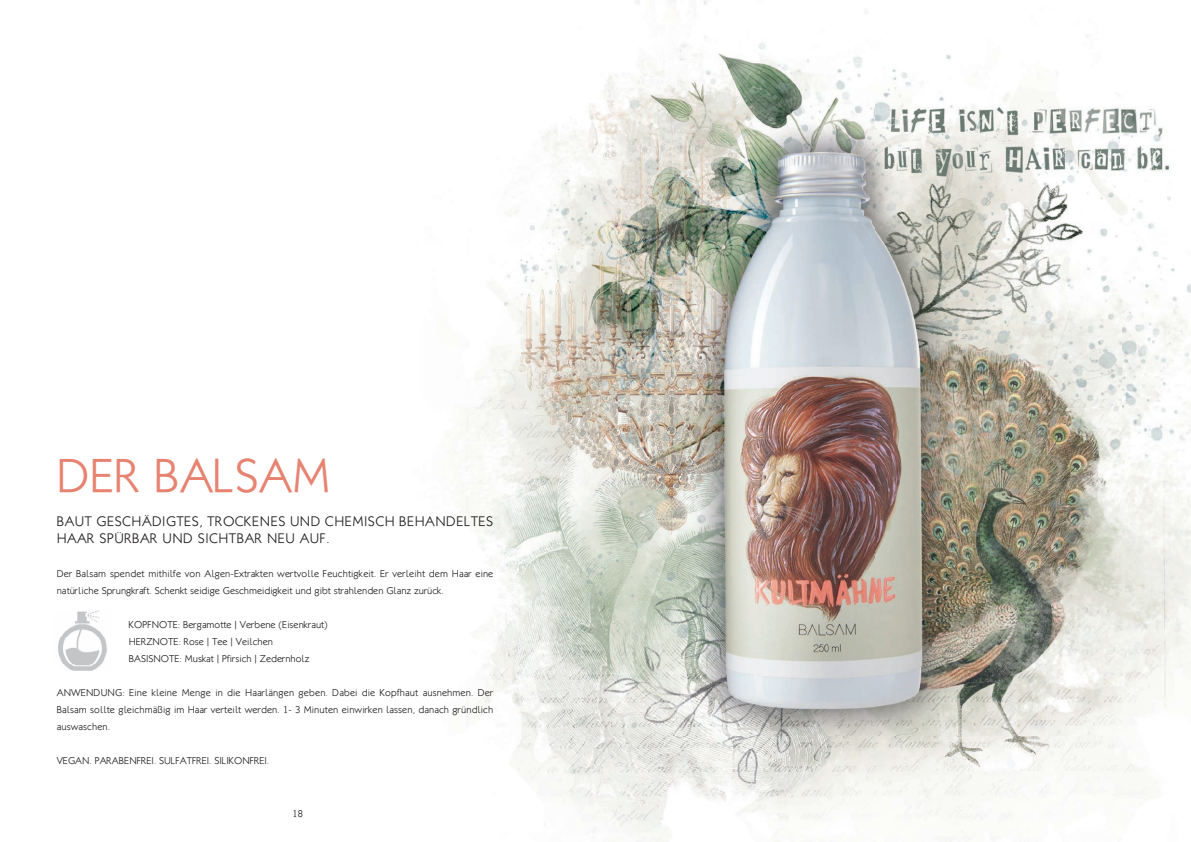
<style>
.page{position:relative;width:1191px;height:842px;background:#fff}
.page>*{position:absolute;margin:0;border:0;box-sizing:border-box;transform-origin:0 0}
.t1{font:300 48px "Klill";color:#e78371}
.t2{font:300 14px/17px "Klill";letter-spacing:.03em;color:#231f20}
.t3{font:300 10px/17px "Klill";color:#231f20}
</style>
<div class="page">
<img style="left:454px;top:0;width:737px;height:842px">
<img style="left:58px;top:610px;width:49px;height:61px">
<img style="left:58px;top:621px;width:49px;height:9px">
<img style="left:58px;top:638px;width:49px;height:8px">
<img style="left:58px;top:655px;width:49px;height:8px">
<h1 class="t1" style="left:57px;top:448px;width:275px">DER BALSAM</h1>
<h2 class="t2" style="left:57px;top:513px;width:438px">BAUT GESCHÄDIGTES, TROCKENES UND CHEMISCH BEHANDELTES<br>HAAR SPÜRBAR UND SICHTBAR NEU AUF.</h2>
<p class="t3" style="left:57px;top:565px;width:438px">Der Balsam spendet mithilfe von Algen-Extrakten wertvolle Feuchtigkeit. Er verleiht dem Haar eine natürliche Sprungkraft. Schenkt seidige Geschmeidigkeit und gibt strahlenden Glanz zurück.</p>
<p class="t3" style="left:129px;top:616px;width:201px">KOPFNOTE: Bergamotte | Verbene (Eisenkraut)<br>HERZNOTE: Rose | Tee | Veilchen<br>BASISNOTE: Muskat | Pfirsich | Zedernholz</p>
<p class="t3" style="left:57px;top:684px;width:438px;text-align:justify">ANWENDUNG: Eine kleine Menge in die Haarlängen geben. Dabei die Kopfhaut ausnehmen. Der Balsam sollte gleichmäßig im Haar verteilt werden. 1- 3 Minuten einwirken lassen, danach gründlich auswaschen.</p>
<p class="t3" style="left:57px;top:752px;width:214px">VEGAN. PARABENFREI. SULFATFREI. SILIKONFREI.</p>
<p class="t3" style="left:292px;top:805px;width:12px">18</p>
</div>
